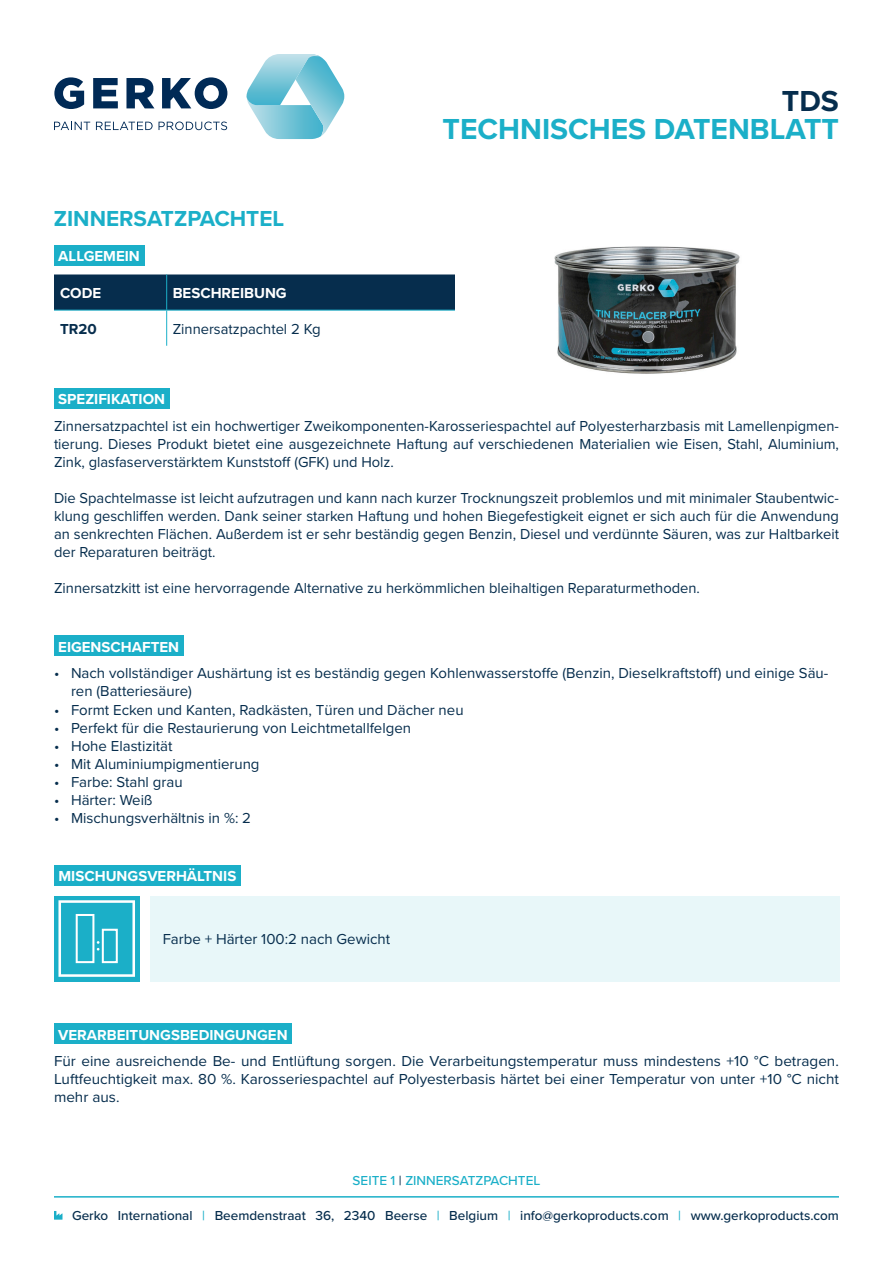
<style>
.page{position:relative;width:893px;height:1263px;background:#fff}
.page>*{position:absolute;margin:0;border:0;box-sizing:border-box;transform-origin:0 0}
.t1{font:700 30px "Proxima Nova";color:#1bafc8}
.t2{font:700 30px "Proxima Nova";color:#062d4d}
.t3{font:700 22.5px "Proxima Nova";color:#1bafc8}
.Alineastijl{font:15px/18px "Proxima Nova";color:#062d4d;text-align:justify}
.t4{font:700 15px "Proxima Nova";color:#fff}
.t5{font:700 15px "Proxima Nova";color:#062d4d}
.t6{font:500 13.5px "Proxima Nova";color:#062d4d}
.t7{font:500 13.5px "Proxima Nova";color:#1bafc8}
.s1{color:#062d4d}
.s2{color:#1bafc8}
</style>
<div class="page">
<div style="left:54px;top:388px;width:115px;height:21px;background:#1bafc8"></div>
<div style="left:54px;top:245px;width:90px;height:21px;background:#1bafc8"></div>
<div style="left:54px;top:274px;width:401px;height:36px;background:#062d4d"></div>
<hr style="left:166px;top:274px;width:1px;height:36px;background:#1bafc8">
<hr style="left:54px;top:310px;width:113px;height:1px;background:#1bafc8">
<hr style="left:167px;top:310px;width:667px;height:1px;background:#1bafc8">
<hr style="left:166px;top:310px;width:1px;height:36px;background:#1bafc8">
<div style="left:54px;top:636px;width:130px;height:20px;background:#1bafc8"></div>
<div style="left:54px;top:1023px;width:238px;height:21px;background:#1bafc8"></div>
<div style="left:54px;top:865px;width:187px;height:20px;background:#1bafc8"></div>
<div style="left:150px;top:896px;width:689px;height:85px;background:#e8f7f9"></div>
<div style="left:54px;top:896px;width:85px;height:85px;background:#1bafc8"></div>
<svg style="left:58px;top:900px;width:77px;height:77px"></svg>
<svg style="left:54px;top:122px;width:36px;height:8px"></svg>
<svg style="left:96px;top:122px;width:57px;height:8px"></svg>
<svg style="left:159px;top:122px;width:68px;height:8px"></svg>
<svg style="left:54px;top:77px;width:30px;height:32px"></svg>
<svg style="left:93px;top:78px;width:25px;height:30px"></svg>
<svg style="left:126px;top:78px;width:28px;height:30px"></svg>
<svg style="left:162px;top:77px;width:65px;height:32px"></svg>
<svg style="left:246px;top:54px;width:98px;height:85px"></svg>
<svg style="left:54px;top:1211px;width:8px;height:8px"></svg>
<hr style="left:54px;top:1196px;width:785px;height:1px;background:#1bafc8">
<div style="left:456px;top:208px;width:383px;height:204px;background:#fff"></div>
<img style="left:554px;top:246px;width:186px;height:128px">
<p class="t3" style="left:54px;top:202px;width:232px">ZINNERSATZPACHTEL</p>
<p class="t4" style="left:58px;top:245px;width:83px">ALLGEMEIN</p>
<p class="t4" style="left:60px;top:282px;width:43px">CODE</p>
<p class="t4" style="left:173px;top:282px;width:116px">BESCHREIBUNG</p>
<p class="t5" style="left:60px;top:318px;width:38px">TR20</p>
<p class="Alineastijl" style="left:173px;top:319px;width:150px">Zinnersatzpachtel 2 Kg</p>
<p class="t4" style="left:58px;top:388px;width:108px">SPEZIFIKATION</p>
<p class="t2" style="left:782px;top:78px;width:58px">TDS</p>
<p class="t1" style="left:443px;top:107px;width:398px">TECHNISCHES DATENBLATT</p>
<p class="Alineastijl" style="left:54px;top:416px;width:786px">Zinnersatzpachtel ist ein hochwertiger Zweikomponenten-Karosseriespachtel auf Polyesterharzbasis mit Lamellenpigmen&shy;tierung. Dieses Produkt bietet eine ausgezeichnete Haftung auf verschiedenen Materialien wie Eisen, Stahl, Aluminium, Zink, glasfaserverstärktem Kunststoff (GFK) und Holz.</p>
<p class="Alineastijl" style="left:54px;top:488px;width:786px">Die Spachtelmasse ist leicht aufzutragen und kann nach kurzer Trocknungszeit problemlos und mit minimaler Staubentwic&shy;klung geschliffen werden. Dank seiner starken Haftung und hohen Biegefestigkeit eignet er sich auch für die Anwendung an senkrechten Flächen. Außerdem ist er sehr beständig gegen Benzin, Diesel und verdünnte Säuren, was zur Haltbarkeit der Reparaturen beiträgt.</p>
<p class="Alineastijl" style="left:54px;top:578px;width:647px">Zinnersatzkitt ist eine hervorragende Alternative zu herkömmlichen bleihaltigen Reparaturmethoden.</p>
<p class="t4" style="left:58px;top:635px;width:122px">EIGENSCHAFTEN</p>
<p class="Alineastijl" style="left:71px;top:664px;width:759px;text-indent:-17px">• Nach vollständiger Aushärtung ist es beständig gegen Kohlenwasserstoffe (Benzin, Dieselkraftstoff) und einige Säu&shy;ren (Batteriesäure)</p>
<p class="Alineastijl" style="left:54px;top:700px;width:411px">• Formt Ecken und Kanten, Radkästen, Türen und Dächer neu</p>
<p class="Alineastijl" style="left:54px;top:718px;width:359px">• Perfekt für die Restaurierung von Leichtmetallfelgen</p>
<p class="Alineastijl" style="left:54px;top:736px;width:120px">• Hohe Elastizität</p>
<p class="Alineastijl" style="left:54px;top:754px;width:207px">• Mit Aluminiumpigmentierung</p>
<p class="Alineastijl" style="left:54px;top:772px;width:130px">• Farbe: Stahl grau</p>
<p class="Alineastijl" style="left:54px;top:790px;width:100px">• Härter: Weiß</p>
<p class="Alineastijl" style="left:54px;top:808px;width:199px">• Mischungsverhältnis in %: 2</p>
<p class="t4" style="left:58px;top:865px;width:179px">MISCHUNGSVERHÄLTNIS</p>
<p class="Alineastijl" style="left:163px;top:930px;width:229px">Farbe + Härter 100:2 nach Gewicht</p>
<p class="t4" style="left:58px;top:1023px;width:231px">VERARBEITUNGSBEDINGUNGEN</p>
<p class="Alineastijl" style="left:54px;top:1052px;width:786px">Für eine ausreichende Be- und Entlüftung sorgen. Die Verarbeitungstemperatur muss mindestens +10 °C betragen.<br>Luftfeuchtigkeit max. 80 %. Karosseriespachtel auf Polyesterbasis härtet bei einer Temperatur von unter +10 °C nicht mehr aus.</p>
<p class="t7" style="left:353px;top:1170px;width:189px">SEITE 1 <span class="s1">|</span> ZINNERSATZPACHTEL</p>
<p class="t6" style="left:72px;top:1205px;width:768px">Gerko International <span class="s2">|</span> Beemdenstraat 36, 2340 Beerse <span class="s2">|</span> Belgium <span class="s2">|</span> info@gerkoproducts.com <span class="s2">|</span> www.gerkoproducts.com</p>
</div>
